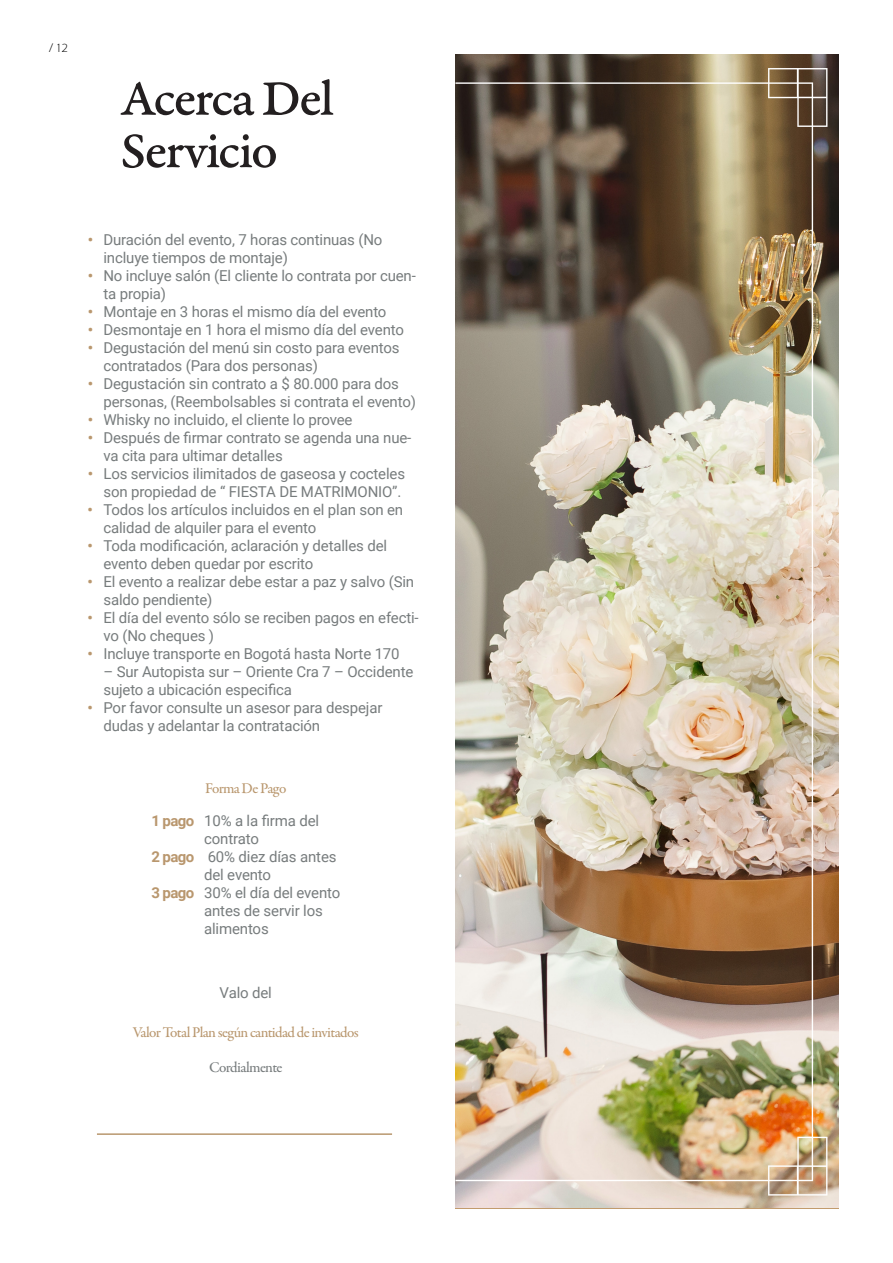
<style>
.page{position:relative;width:893px;height:1263px;background:#fff}
.page>*{position:absolute;margin:0;border:0;box-sizing:border-box;transform-origin:0 0}
.Titulo_G1_1{font:52.5px/52.5px "Garamond Premr Pro Med Capt";letter-spacing:-.035em;color:#231f20}
.Texto_T2_1{font:15px/18px "Roboto";letter-spacing:-.01em;color:#777c7d}
.Titulo_P2_1{font:500 15px "Garamond Premr Pro";letter-spacing:-.04em;color:#b9976e}
.General_1{font:700 15px "Roboto";color:#b9976e}
.Texto_T4_1{font:700 15px "Roboto";letter-spacing:-.04em;color:#b9976e}
.Texto_T1_1{font:500 15px "Garamond Premr Pro";letter-spacing:-.04em;color:#777c7d}
.General_1-2{font:500 15px "Garamond Premr Pro";letter-spacing:-.045em;color:#b9976e}
.t1{font:300 12px "Syabil";color:#000001}
</style>
<div class="page">
<img style="left:455px;top:54px;width:384px;height:1154px">
<img style="left:455px;top:68px;width:372px;height:1127px">
<hr style="left:97px;top:1133px;width:295px;height:2px;background:#b9976e">
<p class="t1" style="left:49px;top:40px;width:21px">/ 12</p>
<p class="Titulo_G1_1" style="left:121px;top:73px;width:214px">Acerca Del<br>Servicio</p>
<p class="General_1" style="left:88px;top:229px;width:7px">•</p>
<p class="General_1" style="left:88px;top:265px;width:7px">•</p>
<p class="General_1" style="left:88px;top:301px;width:7px">•</p>
<p class="General_1" style="left:88px;top:319px;width:7px">•</p>
<p class="General_1" style="left:88px;top:337px;width:7px">•</p>
<p class="General_1" style="left:88px;top:373px;width:7px">•</p>
<p class="General_1" style="left:88px;top:409px;width:7px">•</p>
<p class="General_1" style="left:88px;top:427px;width:7px">•</p>
<p class="General_1" style="left:88px;top:463px;width:7px">•</p>
<p class="General_1" style="left:87px;top:499px;width:7px">•</p>
<p class="General_1" style="left:87px;top:535px;width:7px">•</p>
<p class="General_1" style="left:87px;top:571px;width:7px">•</p>
<p class="General_1" style="left:87px;top:607px;width:7px">•</p>
<p class="General_1" style="left:87px;top:643px;width:7px">•</p>
<p class="General_1" style="left:87px;top:697px;width:7px">•</p>
<p class="Texto_T2_1" style="left:103px;top:230px;width:281px">Duración del evento, 7 horas continuas (No incluye tiempos de montaje)</p>
<p class="Texto_T2_1" style="left:103px;top:266px;width:314px">No incluye salón (El cliente lo contrata por cuen&shy;ta propia)</p>
<p class="Texto_T2_1" style="left:103px;top:302px;width:285px">Montaje en 3 horas el mismo día del evento</p>
<p class="Texto_T2_1" style="left:103px;top:320px;width:302px">Desmontaje en 1 hora el mismo día del evento</p>
<p class="Texto_T2_1" style="left:103px;top:338px;width:298px">Degustación del menú sin costo para eventos contratados (Para dos personas)</p>
<p class="Texto_T2_1" style="left:103px;top:374px;width:314px">Degustación sin contrato a $ 80.000 para dos personas, (Reembolsables si contrata el evento)</p>
<p class="Texto_T2_1" style="left:103px;top:410px;width:251px">Whisky no incluido, el cliente lo provee</p>
<p class="Texto_T2_1" style="left:103px;top:428px;width:309px">Después de firmar contrato se agenda una nue&shy;va cita para ultimar detalles</p>
<p class="Texto_T2_1" style="left:103px;top:464px;width:303px">Los servicios ilimitados de gaseosa y cocteles son propiedad de “ FIESTA DE MATRIMONIO”.</p>
<p class="Texto_T2_1" style="left:103px;top:500px;width:301px">Todos los artículos incluidos en el plan son en calidad de alquiler para el evento</p>
<p class="Texto_T2_1" style="left:103px;top:536px;width:285px">Toda modificación, aclaración y detalles del evento deben quedar por escrito</p>
<p class="Texto_T2_1" style="left:103px;top:572px;width:312px">El evento a realizar debe estar a paz y salvo (Sin saldo pendiente)</p>
<p class="Texto_T2_1" style="left:103px;top:608px;width:317px">El día del evento sólo se reciben pagos en efecti&shy;vo (No cheques )</p>
<p class="Texto_T2_1" style="left:103px;top:644px;width:298px">Incluye transporte en Bogotá hasta Norte 170</p>
<p class="Texto_T2_1" style="left:103px;top:662px;width:311px">– Sur Autopista sur – Oriente Cra 7 – Occidente sujeto a ubicación especifica</p>
<p class="Texto_T2_1" style="left:103px;top:698px;width:280px">Por favor consulte un asesor para despejar dudas y adelantar la contratación</p>
<p class="Texto_T4_1" style="left:151px;top:810px;width:44px">1 pago</p>
<p class="Texto_T4_1" style="left:151px;top:846px;width:44px">2 pago</p>
<p class="Texto_T4_1" style="left:151px;top:882px;width:44px">3 pago</p>
<p class="General_1-2" style="left:205px;top:779px;width:83px">Forma De Pago</p>
<p class="Texto_T2_1" style="left:204px;top:811px;width:117px">10% a la firma del contrato</p>
<p class="Texto_T2_1" style="left:204px;top:847px;width:134px">60% diez días antes del evento</p>
<p class="Texto_T2_1" style="left:204px;top:883px;width:138px">30% el día del evento antes de servir los alimentos</p>
<p class="Texto_T2_1" style="left:220px;top:983px;width:54px">Valo del</p>
<p class="Titulo_P2_1" style="left:133px;top:1023px;width:227px">Valor Total Plan según cantidad de invitados</p>
<p class="Texto_T1_1" style="left:209px;top:1058px;width:75px">Cordialmente</p>
</div>
